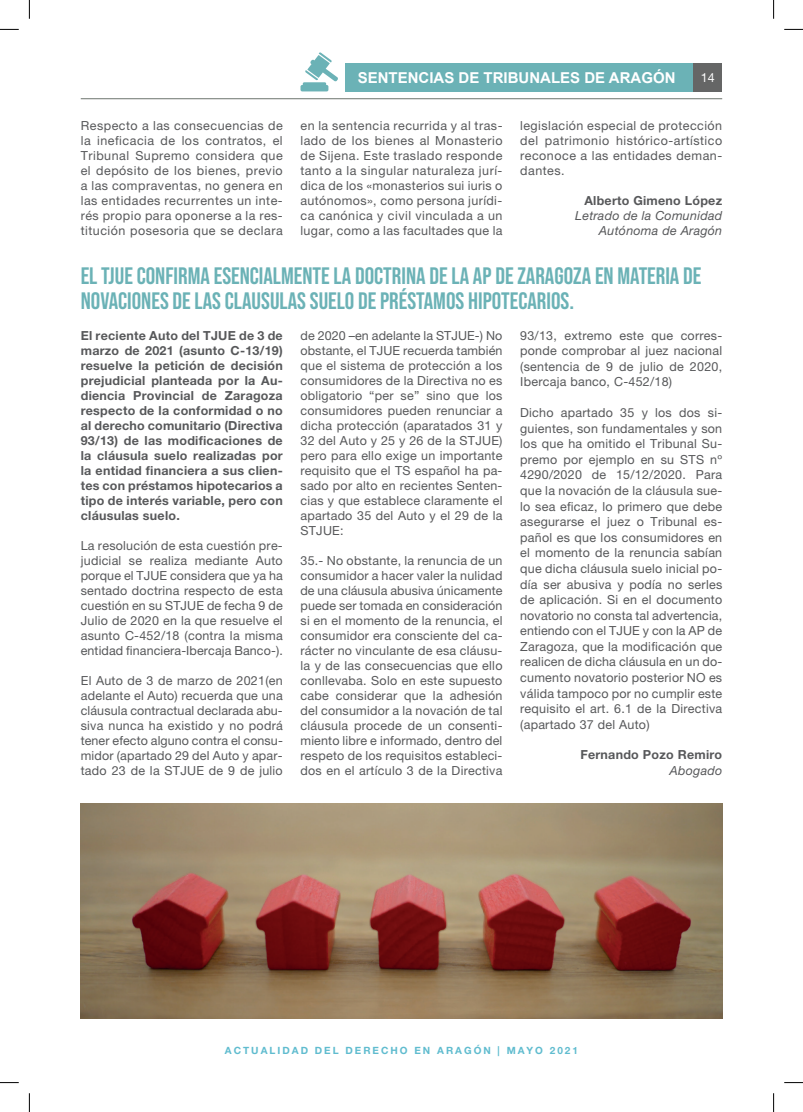
<style>
.page{position:relative;width:803px;height:1112px;background:#fff}
.page>*{position:absolute;margin:0;border:0;box-sizing:border-box;transform-origin:0 0}
.t1{font:700 23.75px/25px "Bebas Neue Pro";color:#6bb2b6}
.t2{font:700 15px "Arial";color:#fff}
.t3{font:12.5px/15px "Helvetica Neue LT Pro";letter-spacing:.02em;color:#57585a;text-align:justify}
.t4{font:700 12.5px/15px "Helvetica Neue LT Pro";letter-spacing:.02em;color:#57585a;text-align:justify}
.t5{font:italic 12.5px/15px "Helvetica Neue LT Pro";letter-spacing:.02em;color:#57585a;text-align:right}
.t6{font:12.5px "Helvetica Neue LT Pro";color:#fff}
.t7{font:700 10px "Helvetica Neue LT Pro";letter-spacing:.2em;color:#60bccf}
</style>
<div class="page">
<svg style="left:300px;top:52px;width:38px;height:39px"></svg>
<div style="left:345px;top:63px;width:348px;height:28px;background:#6bb2b6"></div>
<div style="left:693px;top:63px;width:29px;height:28px;background:#656666"></div>
<hr style="left:81px;top:98px;width:641px;height:1px;background:#6d746e">
<img style="left:81px;top:803px;width:641px;height:215px">
<svg style="left:0;top:29px;width:19px;height:1px"></svg>
<svg style="left:784px;top:29px;width:19px;height:1px"></svg>
<svg style="left:0;top:1082px;width:19px;height:1px"></svg>
<svg style="left:784px;top:1082px;width:19px;height:1px"></svg>
<svg style="left:29px;top:0;width:1px;height:19px"></svg>
<svg style="left:29px;top:1093px;width:1px;height:18px"></svg>
<svg style="left:773px;top:0;width:1px;height:19px"></svg>
<svg style="left:773px;top:1093px;width:1px;height:18px"></svg>
<p class="t2" style="left:358px;top:67px;width:319px">SENTENCIAS DE TRIBUNALES DE ARAGÓN</p>
<p class="t6" style="left:701px;top:70px;width:15px">14</p>
<p class="t3" style="left:81px;top:117px;width:204px">Respecto a las consecuencias de la ineficacia de los contratos, el Tribunal Supremo considera que el depósito de los bienes, previo a las compraventas, no genera en las entidades recurrentes un inte&shy;rés propio para oponerse a la res&shy;titución posesoria que se declara</p>
<p class="t3" style="left:300px;top:117px;width:203px">en la sentencia recurrida y al tras&shy;lado de los bienes al Monasterio de Sijena. Este traslado responde tanto a la singular naturaleza jurí&shy;dica de los «monasterios sui iuris o autónomos», como persona jurídi&shy;ca canónica y civil vinculada a un lugar, como a las facultades que la</p>
<p class="t3" style="left:520px;top:117px;width:203px">legislación especial de protección del patrimonio histórico-artístico reconoce a las entidades deman&shy;dantes.</p>
<p class="t4" style="left:584px;top:192px;width:139px">Alberto Gimeno López</p>
<p class="t5" style="left:575px;top:207px;width:148px">Letrado de la Comunidad<br>Autónoma de Aragón</p>
<h1 class="t1" style="left:81px;top:262px;width:622px">EL TJUE CONFIRMA ESENCIALMENTE LA DOCTRINA DE LA AP DE ZARAGOZA EN MATERIA DE<br>NOVACIONES DE LAS CLAUSULAS SUELO DE PRÉSTAMOS HIPOTECARIOS.</h1>
<p class="t4" style="left:81px;top:327px;width:204px">El reciente Auto del TJUE de 3 de marzo de 2021 (asunto C-13/19) resuelve la petición de decisión prejudicial planteada por la Au&shy;diencia Provincial de Zaragoza respecto de la conformidad o no al derecho comunitario (Directiva 93/13) de las modificaciones de la cláusula suelo realizadas por la entidad financiera a sus clien&shy;tes con préstamos hipotecarios a tipo de interés variable, pero con cláusulas suelo.</p>
<p class="t3" style="left:81px;top:537px;width:204px">La resolución de esta cuestión pre&shy;judicial se realiza mediante Auto porque el TJUE considera que ya ha sentado doctrina respecto de esta cuestión en su STJUE de fecha 9 de Julio de 2020 en la que resuelve el asunto C-452/18 (contra la misma entidad financiera-Ibercaja Banco-).</p>
<p class="t3" style="left:81px;top:672px;width:204px">El Auto de 3 de marzo de 2021(en adelante el Auto) recuerda que una cláusula contractual declarada abu&shy;siva nunca ha existido y no podrá tener efecto alguno contra el consu&shy;midor (apartado 29 del Auto y apar&shy;tado 23 de la STJUE de 9 de julio</p>
<p class="t3" style="left:300px;top:327px;width:204px">de 2020 –en adelante la STJUE-) No obstante, el TJUE recuerda también que el sistema de protección a los consumidores de la Directiva no es obligatorio “per se” sino que los consumidores pueden renunciar a dicha protección (aparatados 31 y 32 del Auto y 25 y 26 de la STJUE) pero para ello exige un importante requisito que el TS español ha pa&shy;sado por alto en recientes Senten&shy;cias y que establece claramente el apartado 35 del Auto y el 29 de la STJUE:</p>
<p class="t3" style="left:300px;top:552px;width:203px">35.- No obstante, la renuncia de un consumidor a hacer valer la nulidad de una cláusula abusiva únicamente puede ser tomada en consideración si en el momento de la renuncia, el consumidor era consciente del ca&shy;rácter no vinculante de esa cláusu&shy;la y de las consecuencias que ello conllevaba. Solo en este supuesto cabe considerar que la adhesión del consumidor a la novación de tal cláusula procede de un consenti&shy;miento libre e informado, dentro del respeto de los requisitos estableci&shy;dos en el artículo 3 de la Directiva</p>
<p class="t3" style="left:520px;top:327px;width:203px;line-height:15.6px">93/13, extremo este que corres&shy;ponde comprobar al juez nacional (sentencia de 9 de julio de 2020, Ibercaja banco, C-452/18)</p>
<p class="t3" style="left:520px;top:404px;width:204px;line-height:15.6px">Dicho apartado 35 y los dos si&shy;guientes, son fundamentales y son los que ha omitido el Tribunal Su&shy;premo por ejemplo en su STS nº 4290/2020 de 15/12/2020. Para que la novación de la cláusula sue&shy;lo sea eficaz, lo primero que debe asegurarse el juez o Tribunal es&shy;pañol es que los consumidores en el momento de la renuncia sabían que dicha cláusula suelo inicial po&shy;día ser abusiva y podía no serles de aplicación. Si en el documento novatorio no consta tal advertencia, entiendo con el TJUE y con la AP de Zaragoza, que la modificación que realicen de dicha cláusula en un do&shy;cumento novatorio posterior NO es válida tampoco por no cumplir este requisito el art. 6.1 de la Directiva (apartado 37 del Auto)</p>
<p class="t4" style="left:580px;top:747px;width:143px">Fernando Pozo Remiro</p>
<p class="t5" style="left:669px;top:762px;width:54px">Abogado</p>
<p class="t7" style="left:225px;top:1044px;width:355px">ACTUALIDAD DEL DERECHO EN ARAGÓN | MAYO 2021</p>
</div>
